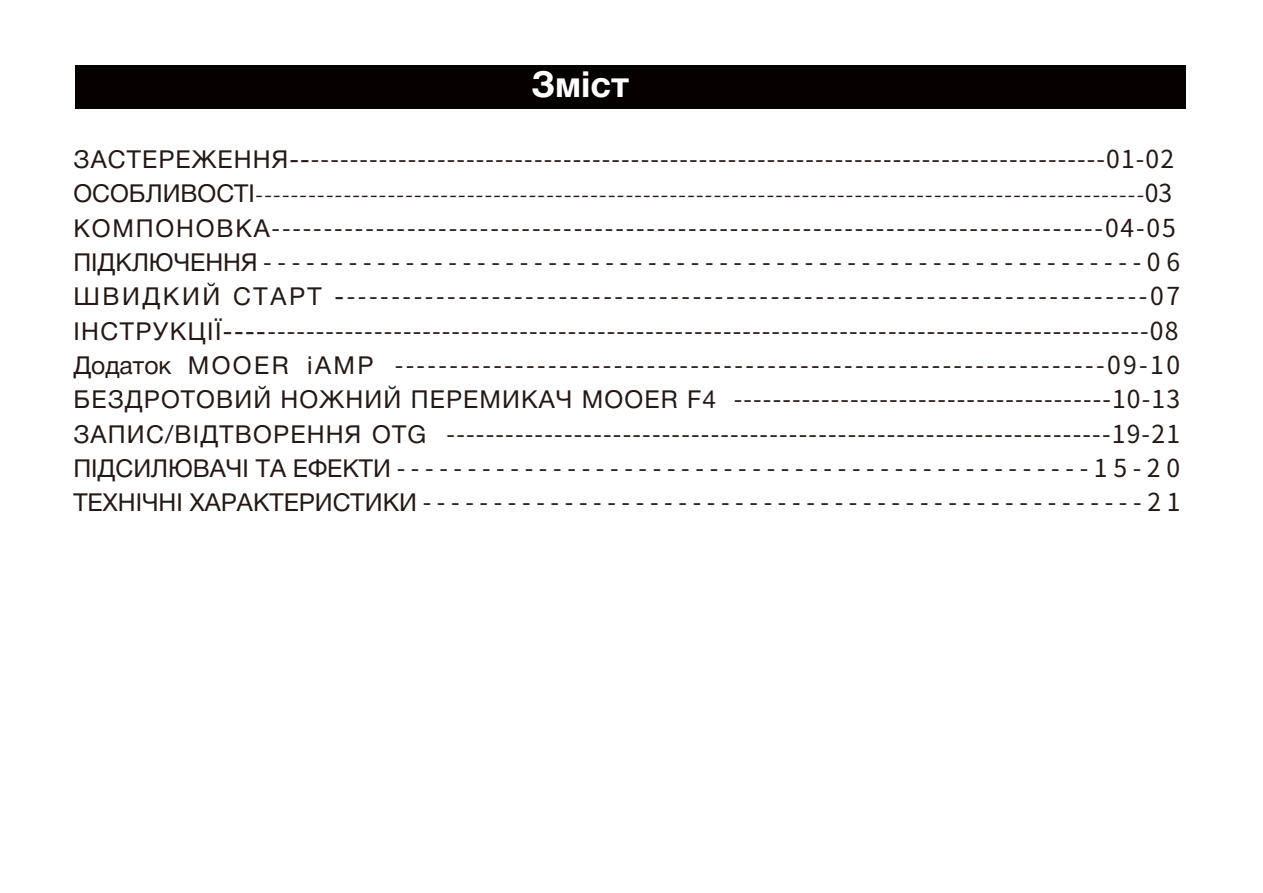
<style>
.page{position:relative;width:1263px;height:893px;background:#fff}
.page>*{position:absolute;margin:0;border:0;box-sizing:border-box;transform-origin:0 0}
.t1{font:700 36px "Helvetica Neue Cyr";color:#fff}
.t2{font:24.75px/34.3px "Source Han Sans CN";letter-spacing:.075em;color:#231916}
.t3{font:24.75px "Minion Pro";color:#231916}
.s1{font-family:"Helvetica Neue Cyr"}
.s2{font-family:"Source Han Sans CN"}
</style>
<div class="page">
<div style="left:75px;top:65px;width:1111px;height:43px;background:#060101"></div>
<h1 class="t1" style="left:532px;top:64px;width:99px">Зміст</h1>
<p class="t2" style="left:74px;top:141px;width:1102px"><span class="s1">ЗАСТЕРЕЖЕННЯ--</span>----------------------------------------------------------------------------------01-02</p>
<p class="t3" style="left:73px;top:178px;width:1100px"><span class="s1">ОСОБЛИВОСТІ</span>-----------------------------------------------------------------------------------------------------<span class="s2">03</span></p>
<p class="t2" style="left:73px;top:210px;width:1108px"><span class="s1">КОМПОНОВКА</span>--------------------------------------------------------------------------------04-05<br><span class="s1">ПІДКЛЮЧЕННЯ</span>--------------------------------------------------------------06<br><span class="s1">ШВИДКИЙ СТАРТ -</span>------------------------------------------------------------------------07<br><span class="s1">ІНСТРУКЦІЇ----</span>-------------------------------------------------------------------------------------------08<br><span class="s1">Додаток MOOER iAMP</span> -----------------------------------------------------------------09-10<br><span class="s1">БЕЗДРОТОВИЙ НОЖНИЙ ПЕРЕМИКАЧ MOOER F4</span> ---------------------------------------10-13<br><span class="s1">ЗАПИС/ВІДТВОРЕННЯ OTG</span> --------------------------------------------------------------------19-21<br><span class="s1">ПІДСИЛЮВАЧІ ТА ЕФЕКТИ</span>-------------------------------------------------15-20<br><span class="s1">ТЕХНІЧНІ ХАРАКТЕРИСТИКИ</span>---------------------------------------------------21</p>
</div>
